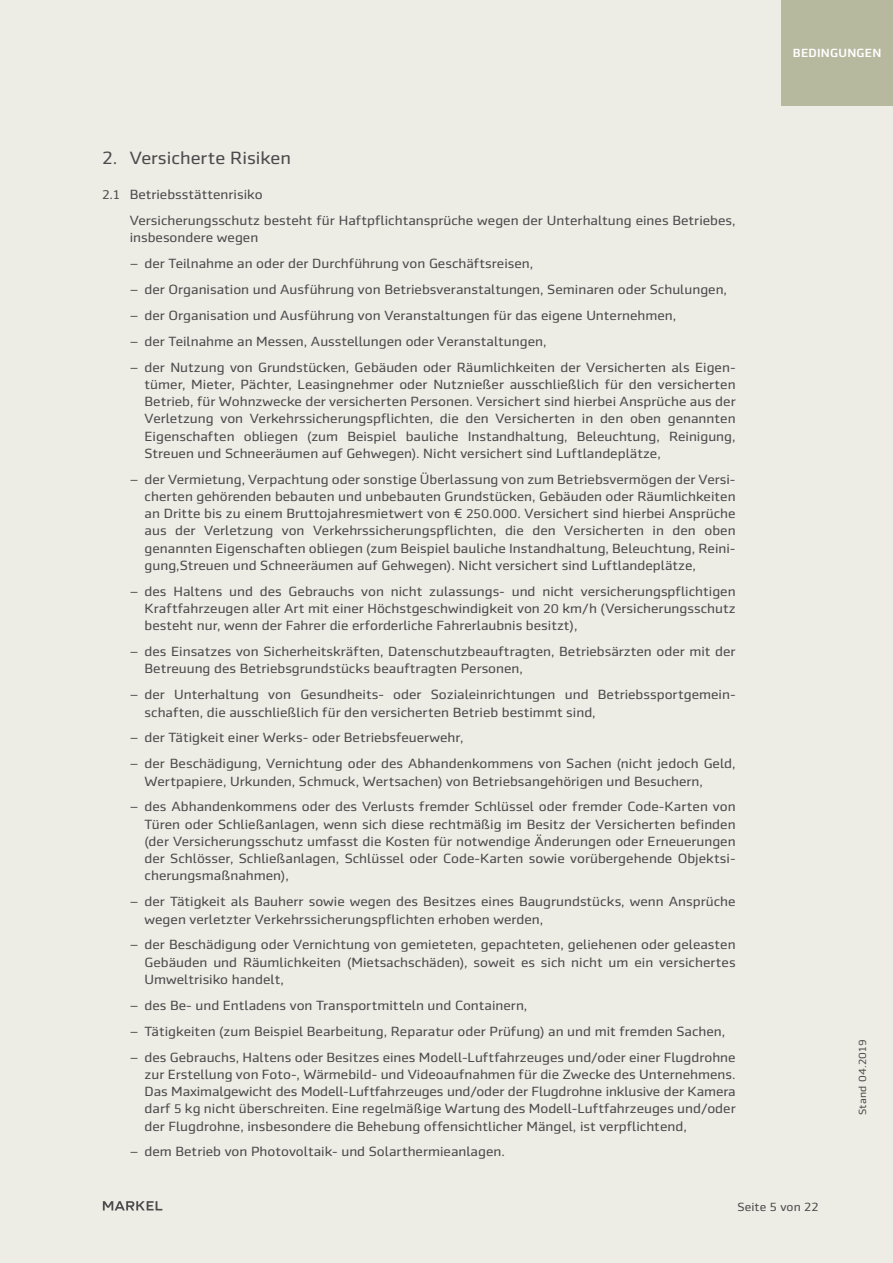
<style>
.page{position:relative;width:893px;height:1263px;background:#eeede5}
.page>*{position:absolute;margin:0;border:0;box-sizing:border-box;transform-origin:0 0}
.t1{font:18px "Markel Sans";color:#4d4b4d}
.t2{font:13.5px/17.2px "Markel Sans";color:#4d4b4d}
.t3{font:12px "Markel Sans";letter-spacing:.01em;color:#4d4b4d}
.t4{font:500 12px "Markel Sans";letter-spacing:.02em;color:#fff}
.t5{font:10.5px "Markel Sans";letter-spacing:.02em;color:#4d4b4d}
.s1{font-size:12.75px}
</style>
<div class="page">
<svg style="left:103px;top:1201px;width:59px;height:9px"></svg>
<div style="left:781px;top:0;width:112px;height:105px;background:#b7b99f"></div>
<h1 class="t1" style="left:102px;top:148px;width:191px">2. Versicherte Risiken</h1>
<p class="t2" style="left:130px;top:181px;width:607px;line-height:26px;text-indent:-28px"><span class="s1">2</span>.<span class="s1">1</span> Betriebsstättenrisiko<br>Versicherungsschutz besteht für Haftpflichtansprüche wegen der Unterhaltung eines Betriebes,</p>
<p class="t2" style="left:130px;top:225px;width:607px;line-height:26px">insbesondere wegen<br>‒ der Teilnahme an oder der Durchführung von Geschäftsreisen,<br>‒ der Organisation und Ausführung von Betriebsveranstaltungen, Seminaren oder Schulungen, ‒ der Organisation und Ausführung von Veranstaltungen für das eigene Unternehmen,<br>‒ der Teilnahme an Messen, Ausstellungen oder Veranstaltungen,<br>‒ der Nutzung von Grundstücken, Gebäuden oder Räumlichkeiten der Versicherten als Eigen-</p>
<p class="t2" style="left:145px;top:376px;width:593px;text-align:justify">tümer, Mieter, Pächter, Leasingnehmer oder Nutznießer ausschließlich für den versicherten Betrieb, für Wohnzwecke der versicherten Personen. Versichert sind hierbei Ansprüche aus der Verletzung von Verkehrssicherungspflichten, die den Versicherten in den oben genannten Eigenschaften obliegen (zum Beispiel bauliche Instandhaltung, Beleuchtung, Reinigung, Streuen und Schneeräumen auf Gehwegen). Nicht versichert sind Luftlandeplätze,</p>
<p class="t2" style="left:145px;top:470px;width:593px;text-align:justify;text-indent:-15px">‒ der Vermietung, Verpachtung oder sonstige Überlassung von zum Betriebsvermögen der Versi&shy;cherten gehörenden bebauten und unbebauten Grundstücken, Gebäuden oder Räumlichkeiten an Dritte bis zu einem Bruttojahresmietwert von € <span class="s1">250</span>.<span class="s1">000</span>. Versichert sind hierbei Ansprüche aus der Verletzung von Verkehrssicherungspflichten, die den Versicherten in den oben genannten Eigenschaften obliegen (zum Beispiel bauliche Instandhaltung, Beleuchtung, Reini&shy;gung,Streuen und Schneeräumen auf Gehwegen). Nicht versichert sind Luftlandeplätze,</p>
<p class="t2" style="left:145px;top:583px;width:593px;text-align:justify;text-indent:-15px">‒ des Haltens und des Gebrauchs von nicht zulassungs- und nicht versicherungspflichtigen Kraftfahrzeugen aller Art mit einer Höchstgeschwindigkeit von <span class="s1">20</span> km/h (Versicherungsschutz besteht nur, wenn der Fahrer die erforderliche Fahrerlaubnis besitzt),</p>
<p class="t2" style="left:145px;top:643px;width:593px;text-indent:-15px">‒ des Einsatzes von Sicherheitskräften, Datenschutzbeauftragten, Betriebsärzten oder mit der<br>Betreuung des Betriebsgrundstücks beauftragten Personen,</p>
<p class="t2" style="left:145px;top:686px;width:593px;text-indent:-15px">‒ der Unterhaltung von Gesundheits- oder Sozialeinrichtungen und Betriebssportgemein&shy;schaften, die ausschließlich für den versicherten Betrieb bestimmt sind,</p>
<p class="t2" style="left:130px;top:725px;width:607px;line-height:26px">‒ der Tätigkeit einer Werks- oder Betriebsfeuerwehr,<br>‒ der Beschädigung, Vernichtung oder des Abhandenkommens von Sachen (nicht jedoch Geld,</p>
<p class="t2" style="left:130px;top:768px;width:607px;line-height:26px;text-indent:15px">Wertpapiere, Urkunden, Schmuck, Wertsachen) von Betriebsangehörigen und Besuchern,<br>‒ des Abhandenkommens oder des Verlusts fremder Schlüssel oder fremder Code-Karten von</p>
<p class="t2" style="left:145px;top:815px;width:593px;text-align:justify">Türen oder Schließanlagen, wenn sich diese rechtmäßig im Besitz der Versicherten befinden (der Versicherungsschutz umfasst die Kosten für notwendige Änderungen oder Erneuerungen der Schlösser, Schließanlagen, Schlüssel oder Code-Karten sowie vorübergehende Objektsi&shy;cherungsmaßnahmen),</p>
<p class="t2" style="left:145px;top:893px;width:593px;text-indent:-15px">‒ der Tätigkeit als Bauherr sowie wegen des Besitzes eines Baugrundstücks, wenn Ansprüche wegen verletzter Verkehrssicherungspflichten erhoben werden,</p>
<p class="t2" style="left:145px;top:936px;width:593px;text-align:justify;text-indent:-15px">‒ der Beschädigung oder Vernichtung von gemieteten, gepachteten, geliehenen oder geleasten Gebäuden und Räumlichkeiten (Mietsachschäden), soweit es sich nicht um ein versichertes Umweltrisiko handelt,</p>
<p class="t2" style="left:130px;top:992px;width:607px;line-height:26px">‒ des Be- und Entladens von Transportmitteln und Containern,<br>‒ Tätigkeiten (zum Beispiel Bearbeitung, Reparatur oder Prüfung) an und mit fremden Sachen, ‒ des Gebrauchs, Haltens oder Besitzes eines Modell-Luftfahrzeuges und/oder einer Flugdrohne</p>
<p class="t2" style="left:145px;top:1066px;width:593px;text-align:justify">zur Erstellung von Foto-, Wärmebild- und Videoaufnahmen für die Zwecke des Unternehmens.<br>Das Maximalgewicht des Modell-Luftfahrzeuges und/oder der Flugdrohne inklusive der Kamera darf <span class="s1">5</span> kg nicht überschreiten. Eine regelmäßige Wartung des Modell-Luftfahrzeuges und/oder der Flugdrohne, insbesondere die Behebung offensichtlicher Mängel, ist verpflichtend,</p>
<p class="t2" style="left:130px;top:1143px;width:377px">‒ dem Betrieb von Photovoltaik- und Solarthermieanlagen.</p>
<p class="t4" style="left:793px;top:46px;width:90px">BEDINGUNGEN</p>
<p class="t5" style="left:857px;top:1115px;width:77px;rotate:-90deg">Stand 04.2019</p>
<p class="t3" style="left:737px;top:1200px;width:83px">Seite 5 von 22</p>
</div>
